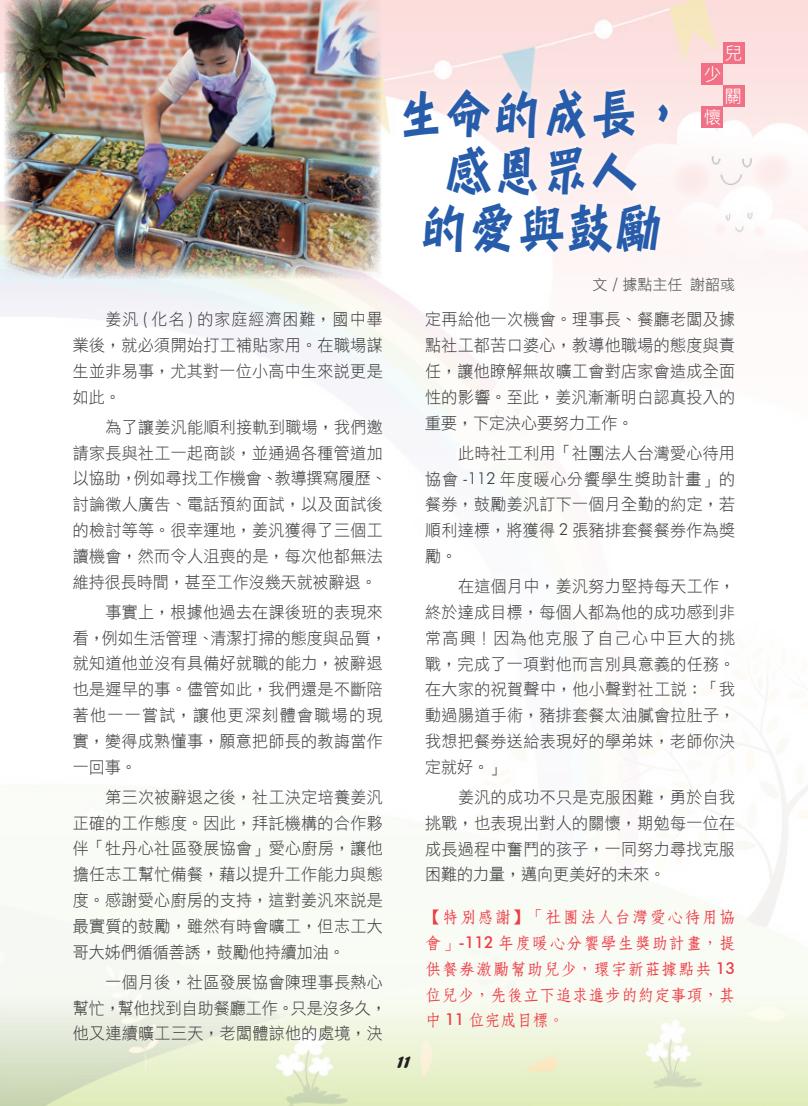
<style>
.page{position:relative;width:808px;height:1106px;background:#fff}
.page>*{position:absolute;margin:0;border:0;box-sizing:border-box;transform-origin:0 0}
.t1{font:54px/57px "DF Ying Hei W7 WIN BF";color:#275caa;text-align:center;scale:.9 1}
.t2{font:18px "Microsoft Jheng Hei";color:#fff}
.t3{font:18px "Forte";color:#231f20}
.t4{font:16.5px/25.8px "DF Hei Lt HK BF";letter-spacing:.02em;color:#3e3e3f;text-align:justify}
.t5{font:16.5px/25.8px "DF Fang Song W6 HK BF";letter-spacing:.06em;color:#ee3d46;text-align:justify}
.t6{font:15px "DF Hei Lt HK BF";color:#4b4c4d}
.s1{font-family:"Futura BT";font-weight:300}
.s2{font-family:"Futura BT";font-weight:500}
</style>
<div class="page">
<img style="left:0;top:0;width:808px;height:1106px">
<div style="left:723px;top:43px;width:21px;height:21px;background:#f17085"></div>
<div style="left:702px;top:64px;width:21px;height:21px;background:#f17085"></div>
<div style="left:723px;top:85px;width:21px;height:21px;background:#f17085"></div>
<div style="left:702px;top:106px;width:21px;height:22px;background:#f17085"></div>
<div style="left:399px;top:83px;width:275px;height:175px;background:#fff;opacity:.75"></div>
<img style="left:2px;top:0;width:381px;height:281px">
<p class="t4" style="left:73px;top:306px;width:311px;text-indent:33px">姜汎 <span class="s1">(</span> 化名 <span class="s1">)</span> 的家庭經濟困難，國中畢業後，就必須開始打工補貼家用。在職場謀生並非易事，尤其對一位小高中生來說更是如此。</p>
<p class="t4" style="left:73px;top:414px;width:315px;text-align:left;text-indent:33px">為了讓姜汎能順利接軌到職場，我們邀請家長與社工一起商談，並通過各種管道加以協助，例如尋找工作機會、教導撰寫履歷、討論徵人廣告、電話預約面試，以及面試後的檢討等等。很幸運地，姜汎獲得了三個工讀機會，然而令人沮喪的是，每次他都無法維持很長時間，甚至工作沒幾天就被辭退。</p>
<p class="t4" style="left:73px;top:599px;width:315px;text-align:left;text-indent:33px">事實上，根據他過去在課後班的表現來看，例如生活管理、清潔打掃的態度與品質，就知道他並沒有具備好就職的能力，被辭退也是遲早的事。儘管如此，我們還是不斷陪著他一一嘗試，讓他更深刻體會職場的現實，變得成熟懂事，願意把師長的教誨當作一回事。</p>
<p class="t4" style="left:73px;top:784px;width:311px;text-indent:33px">第三次被辭退之後，社工決定培養姜汎正確的工作態度。因此，拜託機構的合作夥伴「牡丹心社區發展協會」愛心廚房，讓他擔任志工幫忙備餐，藉以提升工作能力與態度。感謝愛心廚房的支持，這對姜汎來說是最實質的鼓勵，雖然有時會曠工，但志工大哥大姊們循循善誘，鼓勵他持續加油。</p>
<p class="t4" style="left:73px;top:968px;width:315px;text-align:left;text-indent:33px">一個月後，社區發展協會陳理事長熱心幫忙，幫他找到自助餐廳工作。只是沒多久，他又連續曠工三天，老闆體諒他的處境，決</p>
<p class="t2" style="left:725px;top:42px;width:19px">兒</p>
<p class="t2" style="left:703px;top:63px;width:19px">少</p>
<p class="t2" style="left:724px;top:85px;width:19px">關</p>
<h1 class="t1" style="left:396px;top:85px;width:326px">生命的成長，感恩眾人<br>的愛與鼓勵</h1>
<p class="t6" style="left:593px;top:276px;width:144px">文 / 據點主任 謝韶彧</p>
<p class="t2" style="left:703px;top:106px;width:19px">懷</p>
<p class="t3" style="left:397px;top:1051px;width:15px">11</p>
<p class="t4" style="left:425px;top:306px;width:311px">定再給他一次機會。理事長、餐廳老闆及據點社工都苦口婆心，教導他職場的態度與責任，讓他瞭解無故曠工會對店家會造成全面性的影響。至此，姜汎漸漸明白認真投入的重要，下定決心要努力工作。</p>
<p class="t4" style="left:425px;top:440px;width:311px;text-indent:33px">此時社工利用「社團法人台灣愛心待用協會 <span class="s1">-112</span> 年度暖心分饗學生獎助計畫」的餐券，鼓勵姜汎訂下一個月全勤的約定，若順利達標，將獲得 <span class="s1">2</span> 張豬排套餐餐券作為獎勵。</p>
<p class="t4" style="left:425px;top:573px;width:311px;text-indent:33px">在這個月中，姜汎努力堅持每天工作，終於達成目標，每個人都為他的成功感到非常高興！因為他克服了自己心中巨大的挑戰，完成了一項對他而言別具意義的任務。在大家的祝賀聲中，他小聲對社工說：「我動過腸道手術，豬排套餐太油膩會拉肚子，我想把餐券送給表現好的學弟妹，老師你決定就好。」</p>
<p class="t4" style="left:425px;top:784px;width:311px;text-indent:33px">姜汎的成功不只是克服困難，勇於自我挑戰，也表現出對人的關懷，期勉每一位在成長過程中奮鬥的孩子，一同努力尋找克服困難的力量，邁向更美好的未來。</p>
<p class="t5" style="left:425px;top:904px;width:311px">【特別感謝】「社團法人台灣愛心待用協會」<span class="s2">-112</span> 年度暖心分饗學生獎助計畫，提供餐券激勵幫助兒少，環宇新莊據點共 <span class="s2">13</span>位兒少，先後立下追求進步的約定事項，其中 <span class="s2">11</span> 位完成目標。</p>
</div>
